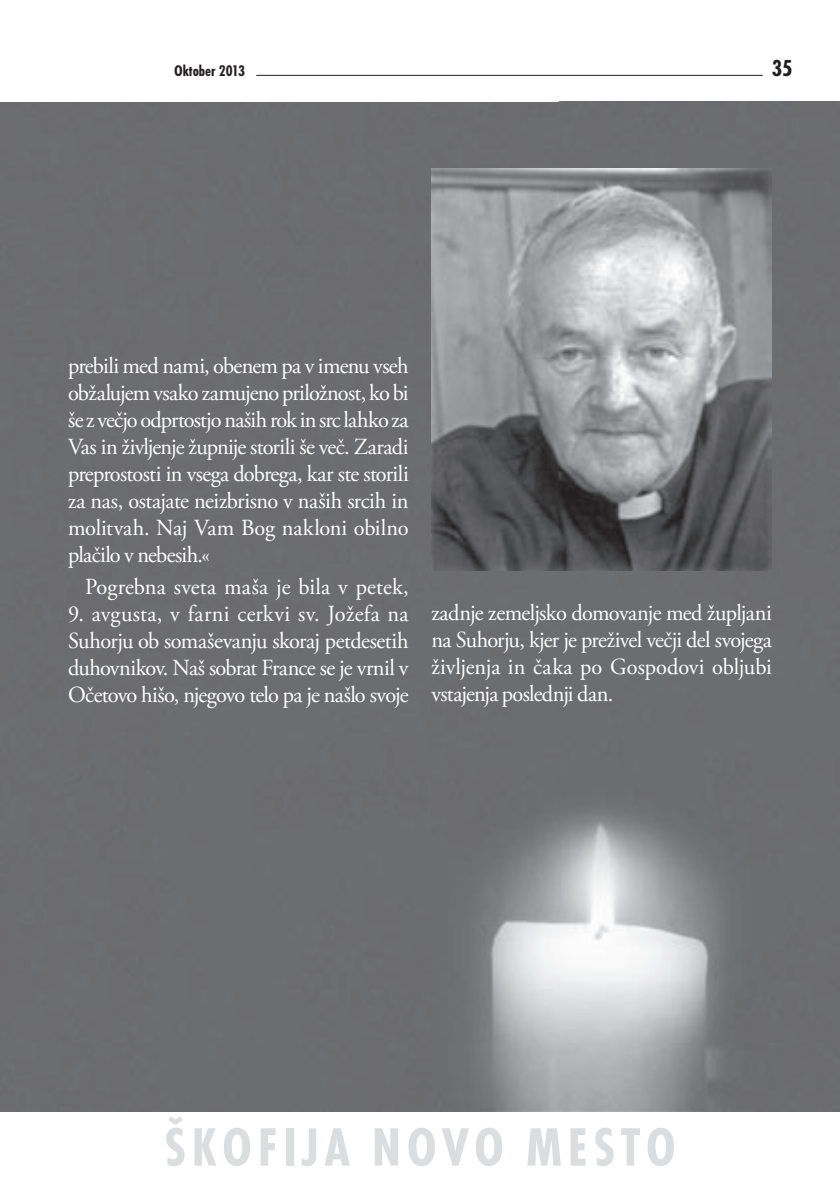
<style>
.page{position:relative;width:840px;height:1191px;background:#fff}
.page>*{position:absolute;margin:0;border:0;box-sizing:border-box;transform-origin:0 0}
.t1{font:700 condensed 56px "Futura TEE";letter-spacing:.1em;color:#dcdddf}
.t2{font:700 condensed 24px "Futura TEE";color:#231f20}
.t3{font:23px/27px "Adobe Garamond Pro";letter-spacing:-.02em;color:#fff;text-align:justify}
.t4{font:23px "Adobe Garamond Pro";letter-spacing:.005em;color:#fff}
.t5{font:700 condensed 16px "Futura TEE";color:#231f20}
</style>
<div class="page">
<hr style="left:256px;top:75px;width:506px;height:1px;background:#231f20">
<img style="left:0;top:102px;width:839px;height:1009px">
<img style="left:431px;top:168px;width:340px;height:402px">
<p class="t5" style="left:174px;top:61px;width:72px">Oktober 2013</p>
<p class="t2" style="left:771px;top:54px;width:22px">35</p>
<p class="t3" style="left:68px;top:352px;width:342px">prebili med nami, obenem pa v imenu vseh obžalujem vsako zamujeno priložnost, ko bi še z večjo odprtostjo naših rok in src lahko za Vas in življenje župnije storili še več. Zaradi preprostosti in vsega dobrega, kar ste storili za nas, ostajate neizbrisno v naših srcih in molitvah. Naj Vam Bog nakloni obilno plačilo v nebesih.«</p>
<p class="t4" style="left:85px;top:573px;width:325px">Pogrebna sveta maša je bila v petek,</p>
<p class="t3" style="left:68px;top:601px;width:342px">9. avgusta, v farni cerkvi sv. Jožefa na Suhorju ob somaševanju skoraj petdesetih duhovnikov. Naš sobrat France se je vrnil v Očetovo hišo, njegovo telo pa je našlo svoje</p>
<p class="t3" style="left:431px;top:600px;width:342px">zadnje zemeljsko domovanje med župljani na Suhorju, kjer je preživel večji del svojega življenja in čaka po Gospodovi obljubi vstajenja poslednji dan.</p>
<h1 class="t1" style="left:164px;top:1114px;width:513px">ŠKOFIJA NOVO MESTO</h1>
</div>
